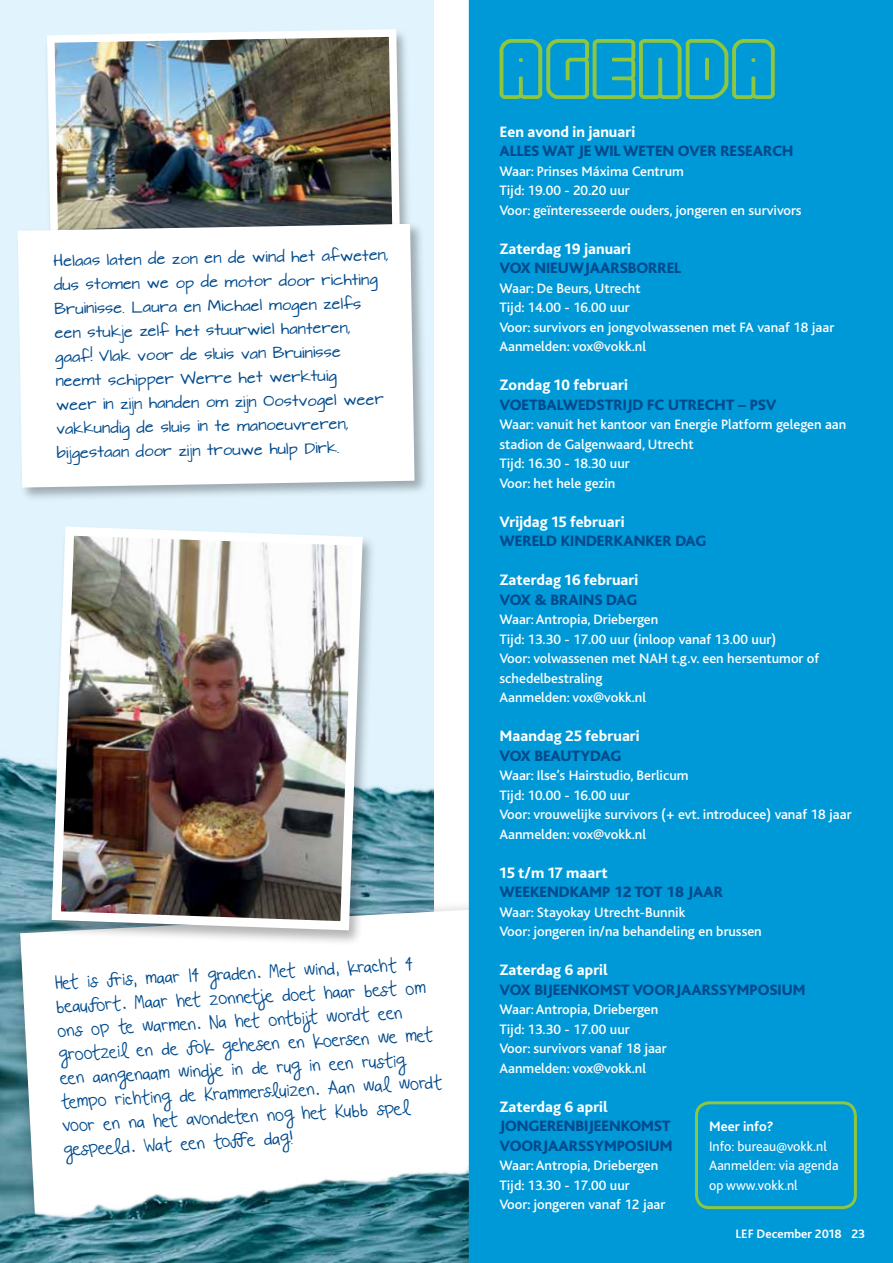
<style>
.page{position:relative;width:893px;height:1263px;background:#fff}
.page>*{position:absolute;margin:0;border:0;box-sizing:border-box;transform-origin:0 0}
.t1{font:17.55px/23.9px "Beautiful Every Time";color:#004b8d}
.t2{font:800 15.75px "Bliss";color:#004b8d}
.t3{font:800 15.75px "Bliss 2";color:#fff}
.t4{font:500 14.25px/19.5px "Bliss";color:#fff}
.t5{font:14.25px/19.5px "Bliss 2";color:#fff}
.t6{font:700 14.25px "Bliss 2";color:#fff}
.t7{font:13.5px/24px "Architects Daughter";color:#004b8d}
.t8{font:700 12.75px "Bliss 2";color:#fff}
</style>
<div class="page">
<div style="left:0;top:0;width:434px;height:1263px;background:#e1f4fd"></div>
<img style="left:47px;top:29px;width:357px;height:193px">
<img style="left:0;top:757px;width:434px;height:194px">
<div style="left:20px;top:910px;width:449px;height:158px;background:#fff"></div>
<div style="left:15px;top:222px;width:414px;height:279px;background:#000;opacity:.3"></div>
<div style="left:18px;top:224px;width:397px;height:263px;background:#fff"></div>
<img style="left:0;top:1068px;width:469px;height:195px">
<div style="left:48px;top:524px;width:328px;height:422px;background:#000;opacity:.3"></div>
<img style="left:47px;top:524px;width:320px;height:411px">
<div style="left:469px;top:0;width:424px;height:1263px;background:#0099d8"></div>
<svg style="left:499px;top:39px;width:276px;height:60px;background:#29a6ab"></svg>
<div style="left:695px;top:1101px;width:162px;height:108px;border:3px solid #8dc63f;border-radius:13px"></div>
<p class="t7" style="left:53px;top:249px;width:337px;rotate:-1deg">Helaas laten de zon en de wind het afweten, dus stomen we op de motor door richting Bruinisse. Laura en Michael mogen zelfs een stukje zelf het stuurwiel hanteren, gaaf! Vlak voor de sluis van Bruinisse<br>neemt schipper Werre het werktuig<br>weer in zijn handen om zijn Oostvogel weer vakkundig de sluis in te manoeuvreren, bijgestaan door zijn trouwe hulp Dirk.</p>
<p class="t1" style="left:54px;top:971px;width:383px;rotate:-3deg">Het is fris, maar 14 graden. Met wind, kracht 4 beaufort. Maar het zonnetje doet haar best om ons op te warmen. Na het ontbijt wordt een grootzeil en de fok gehesen en koersen we met een aangenaam windje in de rug in een rustig tempo richting de Krammersluizen. Aan wal wordt voor en na het avondeten nog het Kubb spel gespeeld. Wat een toffe dag!</p>
<p class="t3" style="left:499px;top:121px;width:137px">Een avond in januari</p>
<p class="t2" style="left:499px;top:143px;width:9px">ALLES</p>
<p class="t2" style="left:542px;top:143px;width:106px">WAT JE WIL WETEN</p>
<p class="t2" style="left:678px;top:143px;width:11px">OVER</p>
<p class="t2" style="left:720px;top:143px;width:10px">RESEARCH</p>
<p class="t4" style="left:499px;top:161px;width:304px">Waar: Prinses Máxima Centrum<br>Tijd: 19.00 - 20.20 uur<br>Voor: geïnteresseerde ouders, jongeren en survivors</p>
<p class="t3" style="left:499px;top:238px;width:133px">Zaterdag 19 januari</p>
<p class="t2" style="left:499px;top:260px;width:95px">VOX NIEUWJAARS</p>
<p class="t2" style="left:628px;top:260px;width:19px">BORREL</p>
<p class="t4" style="left:499px;top:278px;width:336px">Waar: De Beurs, Utrecht<br>Tijd: 14.00 - 16.00 uur<br>Voor: survivors en jongvolwassenen met FA vanaf 18 jaar<br>Aanmelden: vox@vokk.nl</p>
<p class="t3" style="left:499px;top:375px;width:130px">Zondag 10 februari</p>
<p class="t2" style="left:499px;top:396px;width:11px">VOET</p>
<p class="t2" style="left:538px;top:396px;width:50px">BALWEDSTR</p>
<p class="t2" style="left:623px;top:396px;width:56px">IJD FC UTRECHT</p>
<p class="t2" style="left:738px;top:396px;width:22px">– PSV</p>
<p class="t4" style="left:499px;top:415px;width:348px">Waar: vanuit het kantoor van Energie Platform gelegen aan stadion de Galgenwaard, Utrecht<br>Tijd: 16.30 - 18.30 uur<br>Voor: het hele gezin</p>
<p class="t3" style="left:499px;top:511px;width:126px">Vrijdag 15 februari</p>
<p class="t2" style="left:499px;top:533px;width:25px">WERELD</p>
<p class="t2" style="left:561px;top:533px;width:25px">KINDERKANKER</p>
<p class="t2" style="left:675px;top:533px;width:11px">DAG</p>
<p class="t3" style="left:499px;top:570px;width:140px">Zaterdag 16 februari</p>
<p class="t2" style="left:499px;top:591px;width:118px">VOX &amp; BRAINS DAG</p>
<p class="t4" style="left:499px;top:610px;width:321px">Waar: Antropia, Driebergen<br>Tijd: 13.30 - 17.00 uur (inloop vanaf 13.00 uur)<br>Voor: volwassenen met NAH t.g.v. een hersentumor of schedelbestraling<br>Aanmelden: vox@vokk.nl</p>
<p class="t3" style="left:499px;top:726px;width:142px">Maandag 25 februari</p>
<p class="t2" style="left:499px;top:747px;width:54px">VOX BEAUT</p>
<p class="t2" style="left:580px;top:747px;width:21px">YDAG</p>
<p class="t4" style="left:499px;top:766px;width:354px">Waar: Ilse’s Hairstudio, Berlicum<br>Tijd: 10.00 - 16.00 uur<br>Voor: vrouwelijke survivors (+ evt. introducee) vanaf 18 jaar Aanmelden: vox@vokk.nl</p>
<p class="t3" style="left:499px;top:862px;width:110px">15 t/m 17 maart</p>
<p class="t2" style="left:499px;top:884px;width:26px">WEEKENDKAMP</p>
<p class="t2" style="left:614px;top:884px;width:31px">12 TOT</p>
<p class="t2" style="left:666px;top:884px;width:32px">18 JAAR</p>
<p class="t4" style="left:499px;top:902px;width:264px">Waar: Stayokay Utrecht-Bunnik<br>Voor: jongeren in/na behandeling en brussen</p>
<p class="t3" style="left:499px;top:960px;width:110px">Zaterdag 6 april</p>
<p class="t2" style="left:499px;top:981px;width:58px">VOX BIJEENKOMST</p>
<p class="t2" style="left:632px;top:981px;width:11px">VOORJAARSS</p>
<p class="t2" style="left:727px;top:981px;width:21px">YMPOS</p>
<p class="t2" style="left:778px;top:981px;width:17px">IUM</p>
<p class="t4" style="left:499px;top:1000px;width:169px">Waar: Antropia, Driebergen<br>Tijd: 13.30 - 17.00 uur<br>Voor: survivors vanaf 18 jaar<br>Aanmelden: vox@vokk.nl</p>
<p class="t3" style="left:499px;top:1096px;width:110px">Zaterdag 6 april</p>
<p class="t2" style="left:499px;top:1118px;width:11px">JONGEREN</p>
<p class="t2" style="left:575px;top:1118px;width:23px">BIJEENKOMST</p>
<p class="t2" style="left:499px;top:1137px;width:11px">VOORJAARSS</p>
<p class="t2" style="left:594px;top:1137px;width:21px">YMPOS</p>
<p class="t2" style="left:645px;top:1137px;width:17px">IUM</p>
<p class="t4" style="left:499px;top:1156px;width:167px">Waar: Antropia, Driebergen<br>Tijd: 13.30 - 17.00 uur<br>Voor: jongeren vanaf 12 jaar</p>
<p class="t6" style="left:709px;top:1117px;width:66px">Meer info?</p>
<p class="t5" style="left:709px;top:1136px;width:131px">Info: bureau@vokk.nl<br>Aanmelden: via agenda op www.vokk.nl</p>
<p class="t8" style="left:735px;top:1226px;width:131px">LEF December 2018 23</p>
</div>
